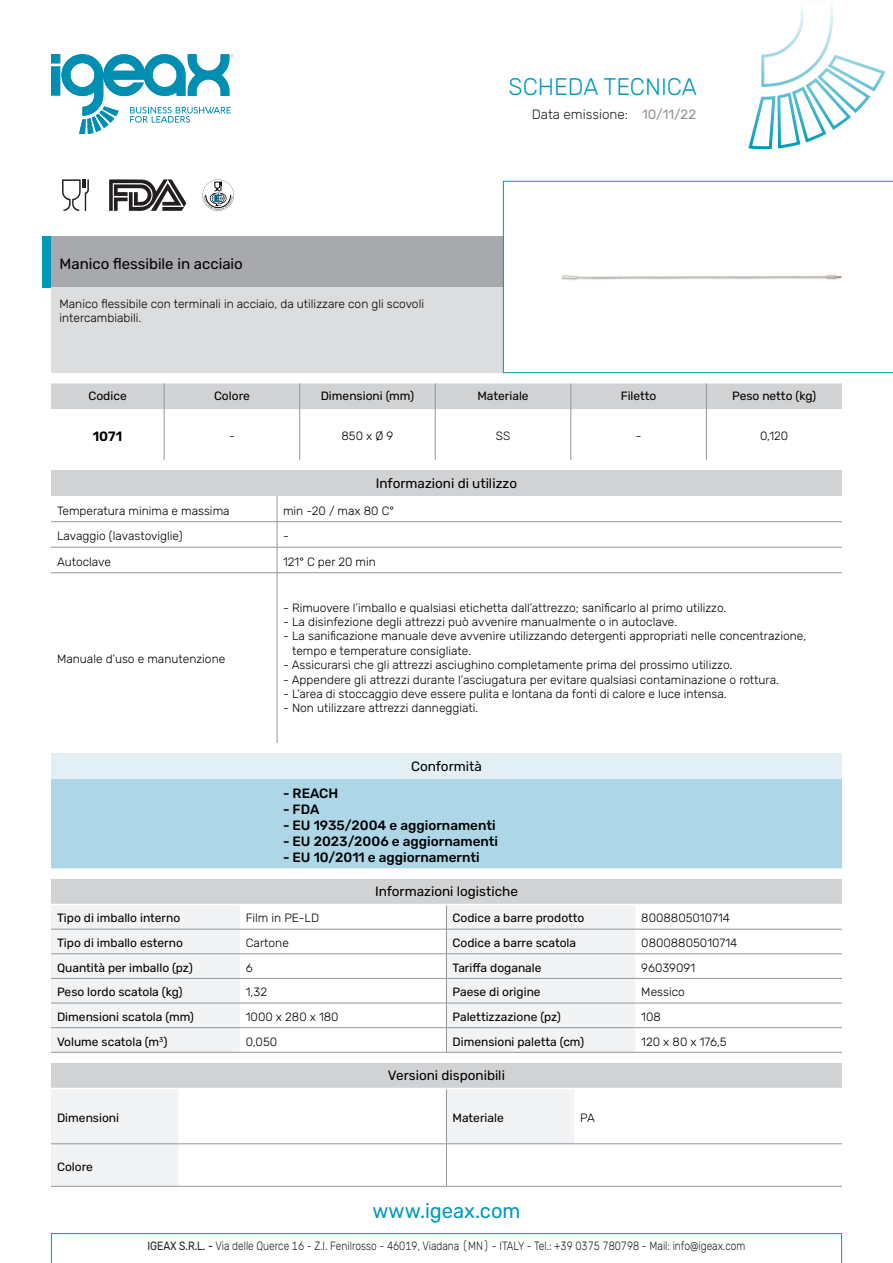
<style>
.page{position:relative;width:893px;height:1263px;background:#fff}
.page>*{position:absolute;margin:0;border:0;box-sizing:border-box;transform-origin:0 0}
.t1{font:300 24px "Rubik";color:#0099b9}
.t2{font:20.85px "Rubik";color:#0099b9;scale:.96 1}
.t3{font:15px "Rubik";color:#000}
.t4{font:500 13.5px "Rubik";color:#000}
.t5{font:13.5px "Rubik";color:#000}
.t6{font:300 13.5px "Rubik";color:#231f20}
.t7{font:13.5px "Rubik";color:#939598}
.t8{font:600 13.5px "Rubik";color:#000}
.t9{font:300 12px/14.4px "Rubik";color:#000}
.t10{font:12px "Rubik";color:#000}
.t11{font:300 12px "Rubik";color:#231f20;scale:.85 1}
.s1{font-weight:400}
</style>
<div class="page">
<svg style="left:51px;top:1233px;width:791px;height:30px"></svg>
<svg style="left:51px;top:54px;width:183px;height:79px"></svg>
<svg style="left:748px;top:6px;width:138px;height:144px"></svg>
<div style="left:51px;top:383px;width:791px;height:26px;background:#d1d2d4"></div>
<hr style="left:164px;top:409px;width:1px;height:51px;background:#939598">
<hr style="left:299px;top:409px;width:1px;height:51px;background:#939598">
<hr style="left:435px;top:409px;width:1px;height:51px;background:#939598">
<hr style="left:571px;top:409px;width:1px;height:51px;background:#939598">
<hr style="left:706px;top:409px;width:1px;height:51px;background:#939598">
<div style="left:51px;top:1063px;width:791px;height:25px;background:#d1d2d4"></div>
<svg style="left:51px;top:1090px;width:523px;height:96px"></svg>
<div style="left:446px;top:1144px;width:128px;height:42px;background:#fff"></div>
<hr style="left:51px;top:1143px;width:128px;height:1px;background:#939598">
<hr style="left:179px;top:1143px;width:267px;height:1px;background:#939598">
<hr style="left:447px;top:1143px;width:127px;height:1px;background:#939598">
<hr style="left:574px;top:1143px;width:268px;height:1px;background:#939598">
<hr style="left:51px;top:1186px;width:128px;height:1px;background:#939598">
<hr style="left:179px;top:1186px;width:267px;height:1px;background:#939598">
<hr style="left:446px;top:1186px;width:128px;height:1px;background:#939598">
<hr style="left:574px;top:1186px;width:268px;height:1px;background:#939598">
<hr style="left:446px;top:1089px;width:1px;height:55px;background:#939598">
<hr style="left:446px;top:1144px;width:1px;height:42px;background:#939598">
<div style="left:51px;top:753px;width:791px;height:26px;background:#e2f0f5"></div>
<div style="left:51px;top:779px;width:791px;height:89px;background:#add7e6"></div>
<svg style="left:109px;top:179px;width:77px;height:32px"></svg>
<svg style="left:202px;top:179px;width:32px;height:32px"></svg>
<svg style="left:62px;top:179px;width:27px;height:32px"></svg>
<div style="left:51px;top:237px;width:452px;height:51px;background:#a8a9ad"></div>
<div style="left:43px;top:237px;width:8px;height:51px;background:#0099b9"></div>
<div style="left:51px;top:288px;width:452px;height:85px;background:#dcdddf"></div>
<div style="left:51px;top:471px;width:791px;height:25px;background:#d1d2d4"></div>
<svg style="left:277px;top:496px;width:1px;height:76px"></svg>
<hr style="left:277px;top:573px;width:1px;height:170px;background:#939598">
<hr style="left:51px;top:521px;width:226px;height:1px;background:#939598">
<hr style="left:277px;top:521px;width:565px;height:1px;background:#939598">
<hr style="left:51px;top:547px;width:226px;height:1px;background:#939598">
<hr style="left:277px;top:547px;width:565px;height:1px;background:#939598">
<hr style="left:51px;top:572px;width:226px;height:1px;background:#939598">
<hr style="left:277px;top:572px;width:565px;height:1px;background:#939598">
<div style="left:51px;top:879px;width:791px;height:25px;background:#d1d2d4"></div>
<svg style="left:51px;top:906px;width:584px;height:146px;fill:#f2f3f4"></svg>
<svg style="left:446px;top:905px;width:1px;height:147px"></svg>
<hr style="left:446px;top:929px;width:189px;height:1px;background:#939598">
<hr style="left:635px;top:929px;width:207px;height:1px;background:#939598">
<hr style="left:51px;top:953px;width:189px;height:1px;background:#939598">
<hr style="left:240px;top:953px;width:206px;height:1px;background:#939598">
<hr style="left:446px;top:953px;width:189px;height:1px;background:#939598">
<hr style="left:635px;top:953px;width:207px;height:1px;background:#939598">
<hr style="left:51px;top:978px;width:189px;height:1px;background:#939598">
<hr style="left:240px;top:978px;width:206px;height:1px;background:#939598">
<hr style="left:446px;top:978px;width:189px;height:1px;background:#939598">
<hr style="left:635px;top:978px;width:207px;height:1px;background:#939598">
<hr style="left:51px;top:1003px;width:189px;height:1px;background:#939598">
<hr style="left:240px;top:1003px;width:206px;height:1px;background:#939598">
<hr style="left:446px;top:1003px;width:189px;height:1px;background:#939598">
<hr style="left:635px;top:1003px;width:207px;height:1px;background:#939598">
<hr style="left:51px;top:1027px;width:189px;height:1px;background:#939598">
<hr style="left:240px;top:1027px;width:206px;height:1px;background:#939598">
<hr style="left:446px;top:1027px;width:189px;height:1px;background:#939598">
<hr style="left:635px;top:1027px;width:207px;height:1px;background:#939598">
<hr style="left:446px;top:1052px;width:189px;height:1px;background:#939598">
<hr style="left:635px;top:1052px;width:207px;height:1px;background:#939598">
<hr style="left:240px;top:929px;width:206px;height:1px;background:#939598">
<hr style="left:51px;top:1052px;width:189px;height:1px;background:#939598">
<hr style="left:240px;top:1052px;width:206px;height:1px;background:#939598">
<hr style="left:51px;top:929px;width:189px;height:1px;background:#939598">
<svg style="left:503px;top:181px;width:390px;height:192px"></svg>
<p class="t3" style="left:60px;top:256px;width:185px">Manico flessibile in acciaio</p>
<p class="t9" style="left:60px;top:296px;width:366px">Manico flessibile con terminali in acciaio, da utilizzare con gli scovoli intercambiabili.</p>
<p class="t1" style="left:509px;top:73px;width:190px">SCHEDA TECNICA</p>
<p class="t6" style="left:532px;top:107px;width:98px">Data emissione:</p>
<p class="t7" style="left:642px;top:107px;width:56px">10/11/22</p>
<p class="t10" style="left:88px;top:390px;width:40px">Codice</p>
<p class="t10" style="left:214px;top:390px;width:37px">Colore</p>
<p class="t10" style="left:321px;top:390px;width:95px">Dimensioni (mm)</p>
<p class="t10" style="left:477px;top:390px;width:53px">Materiale</p>
<p class="t10" style="left:621px;top:390px;width:37px">Filetto</p>
<p class="t10" style="left:732px;top:390px;width:86px">Peso netto (kg)</p>
<p class="t8" style="left:93px;top:429px;width:31px">1071</p>
<p class="t9" style="left:229px;top:429px;width:7px">-</p>
<p class="t9" style="left:341px;top:429px;width:53px">850 x Ø 9</p>
<p class="t9" style="left:496px;top:429px;width:16px">SS</p>
<p class="t9" style="left:636px;top:429px;width:7px">-</p>
<p class="t9" style="left:760px;top:429px;width:30px">0,120</p>
<p class="t5" style="left:376px;top:476px;width:143px">Informazioni di utilizzo</p>
<p class="t9" style="left:57px;top:503px;width:174px">Temperatura minima e massima</p>
<p class="t9" style="left:283px;top:503px;width:113px">min -20 / max 80 C°</p>
<p class="t9" style="left:57px;top:529px;width:127px">Lavaggio (lavastoviglie)</p>
<p class="t9" style="left:283px;top:529px;width:7px">-</p>
<p class="t9" style="left:57px;top:554px;width:55px">Autoclave</p>
<p class="t9" style="left:283px;top:554px;width:94px">121° C per 20 min</p>
<p class="t9" style="left:57px;top:652px;width:170px">Manuale d’uso e manutenzione</p>
<p class="t9" style="left:283px;top:600px;width:445px">- Rimuovere l’imballo e qualsiasi etichetta dall’attrezzo; sanificarlo al primo utilizzo.</p>
<p class="t9" style="left:283px;top:615px;width:396px">- La disinfezione degli attrezzi può avvenire manualmente o in autoclave.</p>
<p class="t9" style="left:292px;top:629px;width:516px;text-indent:-9px">- La sanificazione manuale deve avvenire utilizzando detergenti appropriati nelle concentrazione, tempo e temperature consigliate.</p>
<p class="t9" style="left:283px;top:658px;width:451px">- Assicurarsi che gli attrezzi asciughino completamente prima del prossimo utilizzo.</p>
<p class="t9" style="left:283px;top:672px;width:497px">- Appendere gli attrezzi durante l’asciugatura per evitare qualsiasi contaminazione o rottura.</p>
<p class="t9" style="left:283px;top:687px;width:445px">- L’area di stoccaggio deve essere pulita e lontana da fonti di calore e luce intensa.</p>
<p class="t9" style="left:283px;top:701px;width:197px">- Non utilizzare attrezzi danneggiati.</p>
<p class="t5" style="left:411px;top:759px;width:72px">Conformità</p>
<p class="t4" style="left:283px;top:785px;width:57px">- REACH</p>
<p class="t4" style="left:283px;top:801px;width:38px">- FDA</p>
<p class="t4" style="left:283px;top:818px;width:214px">- EU 1935/2004 e aggiornamenti</p>
<p class="t4" style="left:283px;top:834px;width:217px">- EU 2023/2006 e aggiornamenti</p>
<p class="t4" style="left:283px;top:850px;width:198px">- EU 10/2011 e aggiornamernti</p>
<p class="t5" style="left:375px;top:884px;width:144px">Informazioni logistiche</p>
<p class="t10" style="left:57px;top:911px;width:125px">Tipo di imballo interno</p>
<p class="t9" style="left:246px;top:911px;width:75px">Film in PE-LD</p>
<p class="t10" style="left:452px;top:911px;width:133px">Codice a barre prodotto</p>
<p class="t9" style="left:641px;top:911px;width:90px">8008805010714</p>
<p class="t10" style="left:57px;top:936px;width:127px">Tipo di imballo esterno</p>
<p class="t9" style="left:246px;top:936px;width:45px">Cartone</p>
<p class="t10" style="left:452px;top:936px;width:125px">Codice a barre scatola</p>
<p class="t9" style="left:641px;top:936px;width:97px">08008805010714</p>
<p class="t10" style="left:57px;top:961px;width:137px">Quantità per imballo (pz)</p>
<p class="t9" style="left:246px;top:961px;width:8px">6</p>
<p class="t10" style="left:452px;top:961px;width:91px">Tariffa doganale</p>
<p class="t9" style="left:641px;top:961px;width:55px">96039091</p>
<p class="t10" style="left:57px;top:985px;width:127px">Peso lordo scatola (kg)</p>
<p class="t9" style="left:246px;top:985px;width:23px">1,32</p>
<p class="t10" style="left:452px;top:985px;width:90px">Paese di origine</p>
<p class="t9" style="left:641px;top:985px;width:45px">Messico</p>
<p class="t10" style="left:57px;top:1010px;width:138px">Dimensioni scatola (mm)</p>
<p class="t9" style="left:246px;top:1010px;width:94px">1000 x 280 x 180</p>
<p class="t10" style="left:452px;top:1010px;width:110px">Palettizzazione (pz)</p>
<p class="t9" style="left:641px;top:1010px;width:21px">108</p>
<p class="t10" style="left:57px;top:1035px;width:112px">Volume scatola (m<sup>3</sup>)</p>
<p class="t9" style="left:246px;top:1034px;width:33px">0,050</p>
<p class="t10" style="left:452px;top:1035px;width:133px">Dimensioni paletta (cm)</p>
<p class="t9" style="left:641px;top:1034px;width:87px">120 x 80 x 176,5</p>
<p class="t5" style="left:388px;top:1068px;width:119px">Versioni disponibili</p>
<p class="t10" style="left:57px;top:1111px;width:64px">Dimensioni</p>
<p class="t10" style="left:452px;top:1111px;width:53px">Materiale</p>
<p class="t9" style="left:580px;top:1111px;width:16px">PA</p>
<p class="t10" style="left:57px;top:1160px;width:37px">Colore</p>
<h2 class="t2" style="left:373px;top:1199px;width:156px">www.igeax.com</h2>
<p class="t11" style="left:147px;top:1239px;width:705px"><span class="s1">IGEAX S.R.L. -</span> Via delle Querce 16 - Z.I. Fenilrosso - 46019, Viadana (MN) - ITALY - Tel.: +39 0375 780798 - Mail: info@igeax.com</p>
</div>
